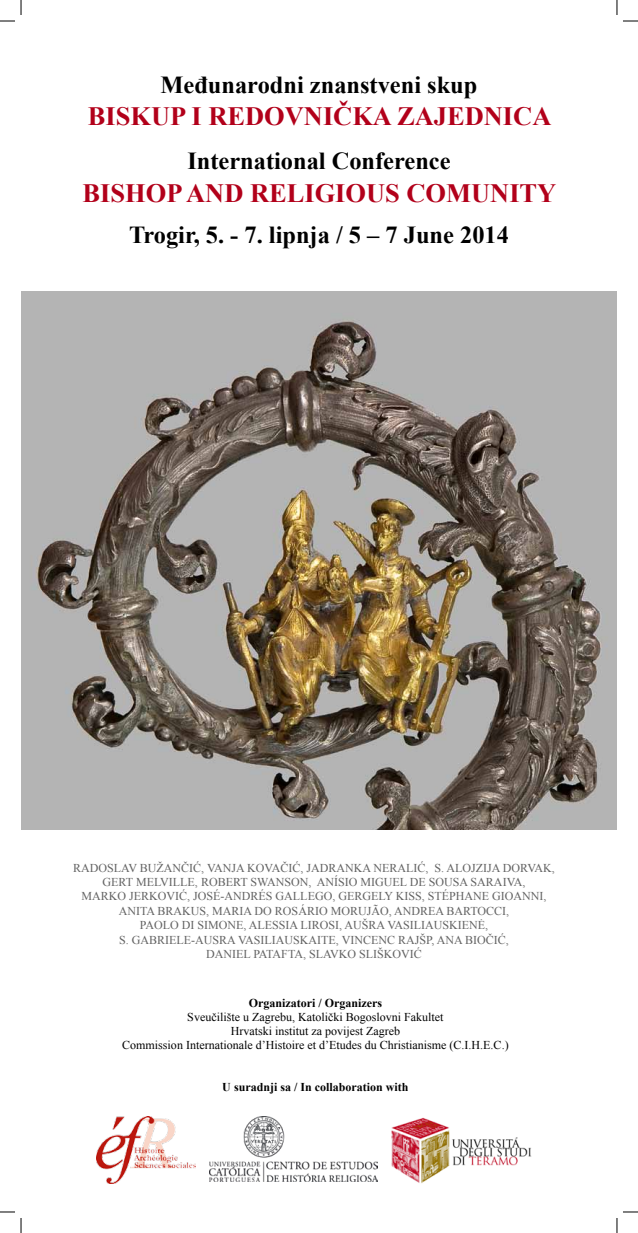
<style>
.page{position:relative;width:638px;height:1233px;background:#fff}
.page>*{position:absolute;margin:0;border:0;box-sizing:border-box;transform-origin:0 0}
.t1{font:700 26.4px "Times New Roman";color:#b2001a}
.t2{font:700 24.4px "Times New Roman";color:#000}
.t3{font:12px/14.4px "Times New Roman";color:#636363;text-align:center}
.t4{font:12px/14px "Times New Roman";color:#000;text-align:center}
.t5{font:700 12px "Times New Roman";color:#000}
</style>
<div class="page">
<img style="left:21px;top:292px;width:595px;height:538px">
<img style="left:210px;top:1116px;width:167px;height:65px">
<img style="left:96px;top:1116px;width:100px;height:67px">
<img style="left:391px;top:1117px;width:141px;height:66px">
<svg style="left:0;top:1211px;width:15px;height:1px"></svg>
<svg style="left:623px;top:1211px;width:14px;height:1px"></svg>
<svg style="left:0;top:0;width:22px;height:22px"></svg>
<svg style="left:20px;top:1218px;width:2px;height:15px"></svg>
<svg style="left:616px;top:0;width:21px;height:22px"></svg>
<svg style="left:616px;top:1218px;width:1px;height:15px"></svg>
<h2 class="t2" style="left:160px;top:68px;width:318px">Međunarodni znanstveni skup</h2>
<h1 class="t1" style="left:88px;top:98px;width:464px">BISKUP I REDOVNIČKA ZAJEDNICA</h1>
<h2 class="t2" style="left:187px;top:144px;width:264px">International Conference</h2>
<h1 class="t1" style="left:82px;top:175px;width:475px">BISHOP AND RELIGIOUS COMUNITY</h1>
<h2 class="t2" style="left:129px;top:217px;width:381px">Trogir, 5. - 7. lipnja / 5 – 7 June 2014</h2>
<p class="t3" style="left:73px;top:860px;width:483px">RADOSLAV BUŽANČIĆ, VANJA KOVAČIĆ, JADRANKA NERALIĆ, S. ALOJZIJA DORVAK, GERT MELVILLE, ROBERT SWANSON, ANÍSIO MIGUEL DE SOUSA SARAIVA,<br>MARKO JERKOVIĆ, JOSÉ-ANDRÉS GALLEGO, GERGELY KISS, STÉPHANE GIOANNI, ANITA BRAKUS, MARIA DO ROSÁRIO MORUJÃO, ANDREA BARTOCCI,<br>PAOLO DI SIMONE, ALESSIA LIROSI, AUŠRA VASILIAUSKIENĖ,<br>S. GABRIELE-AUSRA VASILIAUSKAITE, VINCENC RAJŠP, ANA BIOČIĆ,<br>DANIEL PATAFTA, SLAVKO SLIŠKOVIĆ</p>
<p class="t5" style="left:248px;top:995px;width:135px">Organizatori / Organizers</p>
<p class="t4" style="left:122px;top:1010px;width:387px">Sveučilište u Zagrebu, Katolički Bogoslovni Fakultet<br>Hrvatski institut za povijest Zagreb<br>Commission Internationale d’Histoire et d’Etudes du Christianisme (C.I.H.E.C.)</p>
<p class="t5" style="left:222px;top:1079px;width:188px">U suradnji sa / In collaboration with</p>
</div>
